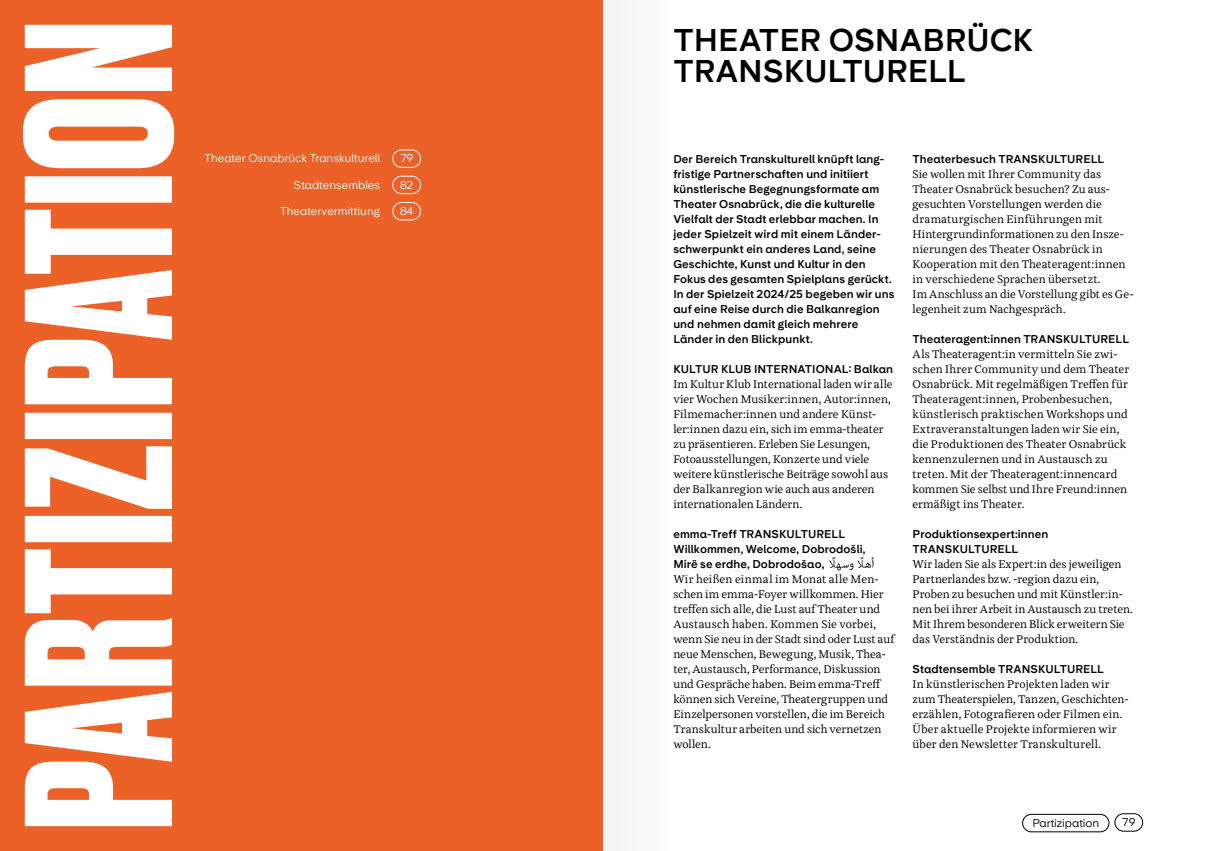
<style>
.page{position:relative;width:1205px;height:851px;background:#fff}
.page>*{position:absolute;margin:0;border:0;box-sizing:border-box;transform-origin:0 0}
.t1{font:31.25px/31.2px "Universal Sans 750";color:#000}
.t2{font:11.25px/15px "Kaius Pro";letter-spacing:.005em;color:#000}
.t3{font:11.25px/15px "Universal Sans 750";letter-spacing:.01em;color:#000}
.t4{font:11.25px "Universal Sans 450";letter-spacing:.01em;color:#fff}
.t5{font:11.25px "Universal Sans 450";color:#000}
</style>
<div class="page">
<div style="left:1114px;top:813px;width:29px;height:18px;border:1px solid #000;border-radius:9px"></div>
<svg style="left:829px;top:556px;width:45px;height:14px"></svg>
<div style="left:1022px;top:813px;width:87px;height:19px;border:1px solid #000;border-radius:9px"></div>
<div style="left:0;top:0;width:602px;height:850px;background:#eb6128"></div>
<svg style="left:23px;top:25px;width:151px;height:801px;fill:#fff"></svg>
<div style="left:392px;top:202px;width:29px;height:18px;border:1px solid #fff;border-radius:9px"></div>
<div style="left:392px;top:176px;width:29px;height:18px;border:1px solid #fff;border-radius:9px"></div>
<div style="left:392px;top:149px;width:29px;height:19px;border:1px solid #fff;border-radius:9px"></div>
<div style="left:602px;top:0;width:71px;height:850px;background:#f3f3f3"></div>
<p class="t4" style="left:400px;top:152px;width:15px">79</p>
<p class="t4" style="left:204px;top:152px;width:177px">Theater Osnabrück Transkulturell</p>
<p class="t4" style="left:294px;top:178px;width:88px">Stadtensembles</p>
<p class="t4" style="left:280px;top:204px;width:101px">Theatervermittlung</p>
<p class="t4" style="left:400px;top:204px;width:15px">84</p>
<p class="t4" style="left:400px;top:178px;width:15px">82</p>
<h1 class="t1" style="left:673px;top:25px;width:362px">THEATER OSNABRÜCK<br>TRANSKULTURELL</h1>
<p class="t3" style="left:673px;top:151px;width:222px">Der Bereich Transkulturell knüpft lang&shy;fristige Partnerschaften und initiiert künstlerische Begegnungsformate am Theater Osnabrück, die die kulturelle Vielfalt der Stadt erlebbar machen. In jeder Spielzeit wird mit einem Länder&shy;schwerpunkt ein anderes Land, seine Geschichte, Kunst und Kultur in den Fokus des gesamten Spielplans gerückt.<br>In der Spielzeit 2024/25 begeben wir uns auf eine Reise durch die Balkanregion und nehmen damit gleich mehrere Länder in den Blickpunkt.</p>
<p class="t3" style="left:673px;top:361px;width:221px">KULTUR KLUB INTERNATIONAL: Balkan</p>
<p class="t2" style="left:673px;top:375px;width:221px">Im Kultur Klub International laden wir alle vier Wochen Musiker:innen, Autor:innen, Filmemacher:innen und andere Künst&shy;ler:innen dazu ein, sich im emma-theater zu präsentieren. Erleben Sie Lesungen, Fotoausstellungen, Konzerte und viele weitere künstlerische Beiträge sowohl aus der Balkanregion wie auch aus anderen internationalen Ländern.</p>
<p class="t3" style="left:673px;top:526px;width:194px">emma-Treff TRANSKULTURELL<br>Willkommen, Welcome, Dobrodošli,<br>Mirë se erdhe, Dobrodošao,</p>
<p class="t2" style="left:673px;top:570px;width:223px">Wir heißen einmal im Monat alle Men&shy;schen im emma-Foyer willkommen. Hier treffen sich alle, die Lust auf Theater und Austausch haben. Kommen Sie vorbei, wenn Sie neu in der Stadt sind oder Lust auf neue Menschen, Bewegung, Musik, Thea&shy;ter, Austausch, Performance, Diskussion und Gespräche haben. Beim emma-Treff können sich Vereine, Theatergruppen und Einzelpersonen vorstellen, die im Bereich Transkultur arbeiten und sich vernetzen wollen.</p>
<p class="t3" style="left:912px;top:151px;width:193px">Theaterbesuch TRANSKULTURELL</p>
<p class="t2" style="left:912px;top:165px;width:223px">Sie wollen mit Ihrer Community das Theater Osnabrück besuchen? Zu aus&shy;gesuchten Vorstellungen werden die dramaturgischen Einführungen mit Hintergrundinformationen zu den Insze&shy;nierungen des Theater Osnabrück in Kooperation mit den Theateragent:innen in verschiedene Sprachen übersetzt.<br>Im Anschluss an die Vorstellung gibt es Ge&shy;legenheit zum Nachgespräch.</p>
<p class="t3" style="left:912px;top:331px;width:218px">Theateragent:innen TRANSKULTURELL</p>
<p class="t2" style="left:912px;top:345px;width:218px">Als Theateragent:in vermitteln Sie zwi&shy;schen Ihrer Community und dem Theater Osnabrück. Mit regelmäßigen Treffen für Theateragent:innen, Probenbesuchen, künstlerisch praktischen Workshops und Extraveranstaltungen laden wir Sie ein, die Produktionen des Theater Osnabrück kennenzulernen und in Austausch zu treten. Mit der Theateragent:innencard kommen Sie selbst und Ihre Freund:innen ermäßigt ins Theater.</p>
<p class="t3" style="left:912px;top:526px;width:137px">Produktionsexpert:innen<br>TRANSKULTURELL</p>
<p class="t2" style="left:912px;top:555px;width:222px">Wir laden Sie als Expert:in des jeweiligen Partnerlandes bzw. -region dazu ein, Proben zu besuchen und mit Künstler:in&shy;nen bei ihrer Arbeit in Austausch zu treten.<br>Mit Ihrem besonderen Blick erweitern Sie das Verständnis der Produktion.</p>
<p class="t3" style="left:912px;top:661px;width:193px">Stadtensemble TRANSKULTURELL</p>
<p class="t2" style="left:912px;top:675px;width:218px">In künstlerischen Projekten laden wir zum Theaterspielen, Tanzen, Geschichten&shy;erzählen, Fotografieren oder Filmen ein.<br>Über aktuelle Projekte informieren wir über den Newsletter Transkulturell.</p>
<p class="t5" style="left:1032px;top:816px;width:68px">Partizipation</p>
<p class="t5" style="left:1122px;top:815px;width:15px">79</p>
</div>
